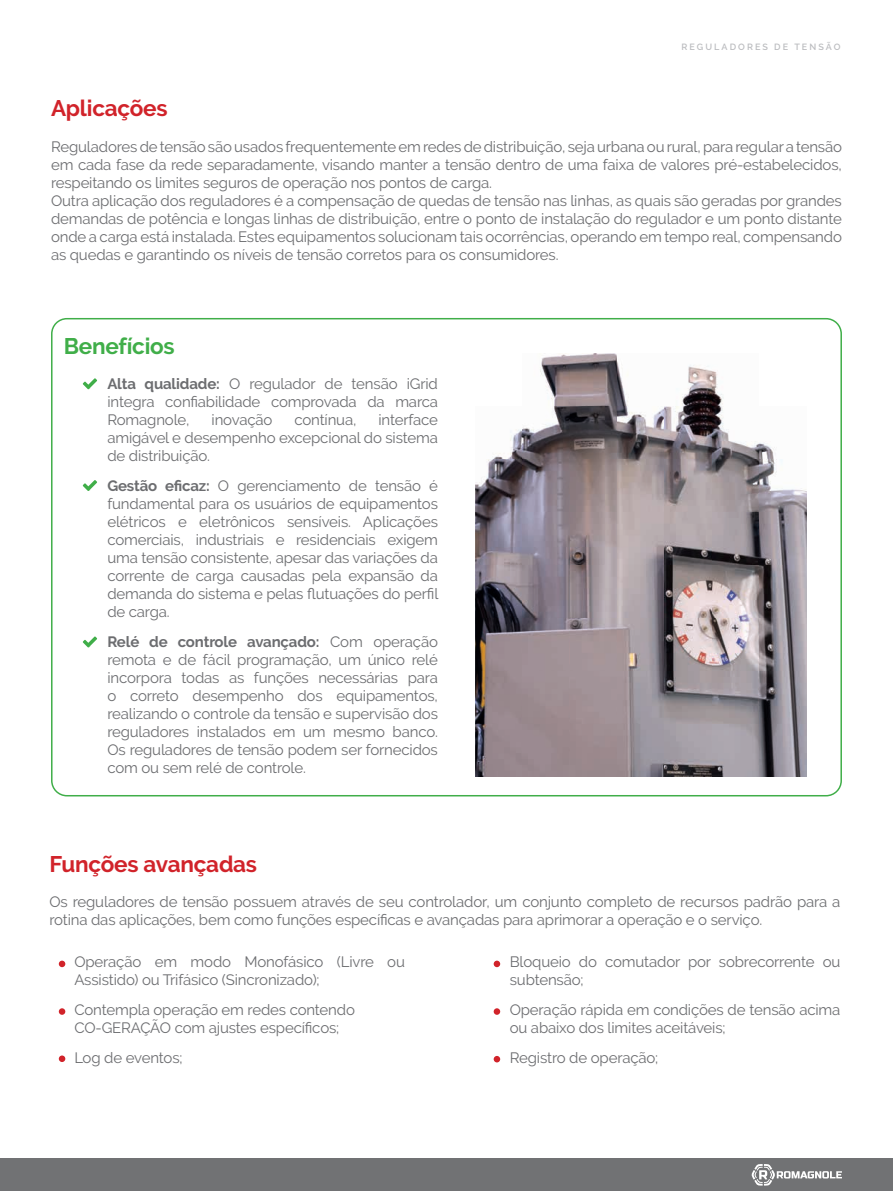
<style>
.page{position:relative;width:893px;height:1191px;background:#fff}
.page>*{position:absolute;margin:0;border:0;box-sizing:border-box;transform-origin:0 0}
.t1{font:700 22.5px "Raleway";letter-spacing:-.01em;color:#d1232a}
.t2{font:700 22.5px "Raleway";letter-spacing:-.01em;color:#40ae49}
.t3{font:15px/18px "Raleway";letter-spacing:-.01em;color:#6c6d70}
.t4{font:600 9px "Raleway";letter-spacing:.23em;color:#bcbdc0}
.s1{font-weight:700}
</style>
<div class="page">
<div style="left:0;top:1158px;width:893px;height:33px;background:#717274"></div>
<svg style="left:751px;top:1164px;width:91px;height:21px"></svg>
<div style="left:59px;top:960px;width:6px;height:7px;background:#d1232a;border-radius:50%"></div>
<svg style="left:59px;top:1008px;width:6px;height:6px"></svg>
<div style="left:59px;top:1055px;width:6px;height:7px;background:#d1232a;border-radius:50%"></div>
<div style="left:494px;top:960px;width:6px;height:7px;background:#d1232a;border-radius:50%"></div>
<svg style="left:494px;top:1008px;width:6px;height:6px"></svg>
<svg style="left:494px;top:1056px;width:6px;height:6px"></svg>
<svg style="left:51px;top:318px;width:791px;height:478px"></svg>
<h1 class="t1" style="left:51px;top:96px;width:118px">Aplicações</h1>
<p class="t4" style="left:681px;top:41px;width:161px">REGULADORES DE TENSÃO</p>
<p class="t3" style="left:51px;top:138px;width:792px">Reguladores de tensão são usados frequentemente em redes de distribuição, seja urbana ou rural, para regular a tensão em cada fase da rede separadamente, visando manter a tensão dentro de uma faixa de valores pré-estabelecidos, respeitando os limites seguros de operação nos pontos de carga.<br>Outra aplicação dos reguladores é a compensação de quedas de tensão nas linhas, as quais são geradas por grandes demandas de potência e longas linhas de distribuição, entre o ponto de instalação do regulador e um ponto distante onde a carga está instalada. Estes equipamentos solucionam tais ocorrências, operando em tempo real, compensando as quedas e garantindo os níveis de tensão corretos para os consumidores.</p>
<h1 class="t2" style="left:64px;top:333px;width:113px">Benefícios</h1>
<p class="t3" style="left:107px;top:375px;width:332px;text-align:justify"><span class="s1">Alta qualidade:</span> O regulador de tensão iGrid integra confiabilidade comprovada da marca Romagnole,</p>
<p class="t3" style="left:107px;top:411px;width:332px;text-align:justify;text-indent:271px">interface amigável e desempenho excepcional do sistema de distribuição.</p>
<p class="t3" style="left:107px;top:477px;width:333px;text-align:justify"><span class="s1">Gestão eficaz:</span> O gerenciamento de tensão é fundamental para os usuários de equipamentos elétricos e eletrônicos sensíveis. Aplicações comerciais, industriais e residenciais exigem uma tensão consistente, apesar das variações da corrente de carga causadas pela expansão da demanda do sistema e pelas flutuações do perfil de carga.</p>
<p class="t3" style="left:107px;top:633px;width:332px;text-align:justify"><span class="s1">Relé de controle avançado:</span> Com operação remota e de fácil programação, um único relé incorpora todas as funções necessárias para o correto desempenho dos equipamentos, realizando o controle da tensão e supervisão dos reguladores instalados em um mesmo banco.<br>Os reguladores de tensão podem ser fornecidos com ou sem relé de controle.</p>
<p class="t3" style="left:212px;top:411px;width:62px">inovação</p>
<p class="t3" style="left:294px;top:411px;width:64px">contínua,</p>
<h1 class="t1" style="left:49px;top:850px;width:209px">Funções avançadas</h1>
<p class="t3" style="left:49px;top:893px;width:792px">Os reguladores de tensão possuem através de seu controlador, um conjunto completo de recursos padrão para a rotina das aplicações, bem como funções específicas e avançadas para aprimorar a operação e o serviço.</p>
<p class="t3" style="left:74px;top:952px;width:332px">Operação em modo Monofásico (Livre ou<br>Assistido) ou Trifásico (Sincronizado);</p>
<p class="t3" style="left:74px;top:1000px;width:282px">Contempla operação em redes contendo<br>CO-GERAÇÃO com ajustes específicos;</p>
<p class="t3" style="left:74px;top:1048px;width:110px">Log de eventos;</p>
<p class="t3" style="left:510px;top:952px;width:332px">Bloqueio do comutador por sobrecorrente ou subtensão;</p>
<p class="t3" style="left:510px;top:1000px;width:332px">Operação rápida em condições de tensão acima ou abaixo dos limites aceitáveis;</p>
<p class="t3" style="left:510px;top:1048px;width:150px">Registro de operação;</p>
</div>
